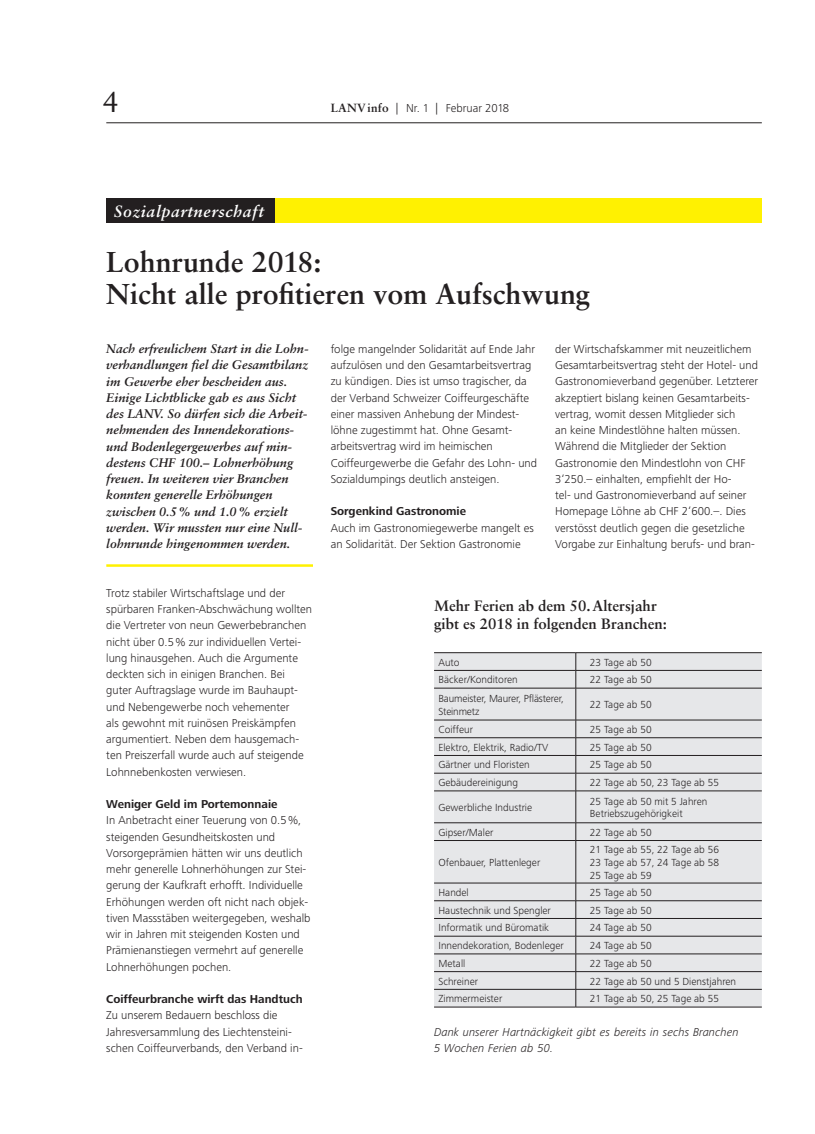
<style>
.page{position:relative;width:815px;height:1134px;background:#fff}
.page>*{position:absolute;margin:0;border:0;box-sizing:border-box;transform-origin:0 0}
.t1{font:700 28.75px/32.5px "Sabon";color:#231f20}
.t2{font:28.75px "Sabon";color:#231f20}
.t3{font:italic 700 16.25px "Sabon";letter-spacing:.04em;color:#fff}
.t4{font:700 15px/18.8px "Sabon";color:#231f20}
.t5{font:italic 700 12.5px/16.2px "Sabon";color:#231f20}
.t6{font:300 11.88px/16.2px "Frutiger Next LT";color:#231f20}
.t7{font:700 11.88px "Frutiger Next LT";color:#231f20}
.t8{font:italic 300 11.88px/16.2px "Frutiger Next LT";color:#231f20}
.t9{font:300 10.62px/12.8px "Frutiger Next LT";color:#231f20}
.s1{font-family:"Sabon";font-weight:700}
</style>
<div class="page">
<hr style="left:106px;top:123px;width:656px;height:1px;background:#231f20">
<hr style="left:106px;top:564px;width:207px;height:3px;background:#fff101">
<div style="left:171px;top:198px;width:591px;height:25px;background:#fff101"></div>
<div style="left:106px;top:198px;width:169px;height:25px;background:#231f20"></div>
<div style="left:434px;top:653px;width:328px;height:354px;background:#e6e7e9"></div>
<hr style="left:434px;top:652px;width:142px;height:1px;background:#231f20">
<hr style="left:576px;top:652px;width:186px;height:1px;background:#231f20">
<hr style="left:434px;top:670px;width:142px;height:1px;background:#231f20">
<hr style="left:576px;top:670px;width:186px;height:1px;background:#231f20">
<svg style="left:576px;top:653px;width:1px;height:35px"></svg>
<hr style="left:434px;top:688px;width:142px;height:1px;background:#231f20">
<hr style="left:576px;top:688px;width:186px;height:1px;background:#231f20">
<hr style="left:576px;top:688px;width:1px;height:32px;background:#231f20">
<hr style="left:434px;top:720px;width:142px;height:1px;background:#231f20">
<hr style="left:576px;top:720px;width:186px;height:1px;background:#231f20">
<hr style="left:434px;top:737px;width:142px;height:1px;background:#231f20">
<hr style="left:576px;top:737px;width:186px;height:1px;background:#231f20">
<hr style="left:434px;top:755px;width:142px;height:1px;background:#231f20">
<hr style="left:576px;top:755px;width:186px;height:1px;background:#231f20">
<hr style="left:434px;top:773px;width:142px;height:1px;background:#231f20">
<hr style="left:576px;top:773px;width:186px;height:1px;background:#231f20">
<svg style="left:576px;top:720px;width:1px;height:71px"></svg>
<hr style="left:434px;top:791px;width:142px;height:1px;background:#231f20">
<hr style="left:576px;top:791px;width:186px;height:1px;background:#231f20">
<hr style="left:576px;top:791px;width:1px;height:32px;background:#231f20">
<hr style="left:434px;top:822px;width:142px;height:1px;background:#231f20">
<hr style="left:576px;top:822px;width:186px;height:1px;background:#231f20">
<svg style="left:576px;top:823px;width:1px;height:17px"></svg>
<hr style="left:434px;top:840px;width:142px;height:1px;background:#231f20">
<hr style="left:576px;top:840px;width:186px;height:1px;background:#231f20">
<hr style="left:576px;top:841px;width:1px;height:42px;background:#231f20">
<hr style="left:434px;top:883px;width:142px;height:1px;background:#231f20">
<hr style="left:576px;top:883px;width:186px;height:1px;background:#231f20">
<hr style="left:434px;top:900px;width:142px;height:1px;background:#231f20">
<hr style="left:576px;top:900px;width:186px;height:1px;background:#231f20">
<hr style="left:434px;top:918px;width:142px;height:1px;background:#231f20">
<hr style="left:576px;top:918px;width:186px;height:1px;background:#231f20">
<hr style="left:434px;top:936px;width:142px;height:1px;background:#231f20">
<hr style="left:576px;top:936px;width:186px;height:1px;background:#231f20">
<hr style="left:434px;top:954px;width:142px;height:1px;background:#231f20">
<hr style="left:576px;top:954px;width:186px;height:1px;background:#231f20">
<hr style="left:434px;top:971px;width:142px;height:1px;background:#231f20">
<hr style="left:576px;top:971px;width:186px;height:1px;background:#231f20">
<hr style="left:434px;top:989px;width:142px;height:1px;background:#231f20">
<hr style="left:576px;top:989px;width:186px;height:1px;background:#231f20">
<svg style="left:576px;top:883px;width:1px;height:124px"></svg>
<hr style="left:434px;top:1007px;width:142px;height:1px;background:#231f20">
<hr style="left:576px;top:1007px;width:186px;height:1px;background:#231f20">
<h1 class="t2" style="left:103px;top:85px;width:17px">4</h1>
<p class="t6" style="left:331px;top:100px;width:180px"><span class="s1">LANV info</span> | Nr. 1 | Februar 2018</p>
<h2 class="t3" style="left:114px;top:201px;width:151px">Sozialpartnerschaft</h2>
<h1 class="t1" style="left:106px;top:245px;width:486px">Lohnrunde 2018:<br>Nicht alle profitieren vom Aufschwung</h1>
<p class="t5" style="left:106px;top:340px;width:204px">Nach erfreulichem Start in die Lohn&shy;verhandlungen fiel die Gesamtbilanz im Gewerbe eher bescheiden aus.<br>Einige Lichtblicke gab es aus Sicht des LANV. So dürfen sich die Arbeit&shy;nehmenden des Innendekorations&shy;und Bodenlegergewerbes auf min&shy;destens CHF 100.– Lohnerhöhung freuen. In weiteren vier Branchen konnten generelle Erhöhungen zwischen 0.5% und 1.0% erzielt werden. Wir mussten nur eine Null&shy;lohnrunde hingenommen werden.</p>
<p class="t6" style="left:106px;top:585px;width:207px">Trotz stabiler Wirtschaftslage und der spürbaren Franken-Abschwächung wollten die Vertreter von neun Gewerbebranchen nicht über 0.5% zur individuellen Vertei&shy;lung hinausgehen. Auch die Argumente deckten sich in einigen Branchen. Bei guter Auftragslage wurde im Bauhaupt&shy;und Nebengewerbe noch vehementer<br>als gewohnt mit ruinösen Preiskämpfen argumentiert. Neben dem hausgemach&shy;ten Preiszerfall wurde auch auf steigende Lohnnebenkosten verwiesen.</p>
<p class="t7" style="left:106px;top:797px;width:173px">Weniger Geld im Portemonnaie</p>
<p class="t6" style="left:106px;top:812px;width:206px">In Anbetracht einer Teuerung von 0.5%, steigenden Gesundheitskosten und Vorsorgeprämien hätten wir uns deutlich mehr generelle Lohnerhöhungen zur Stei&shy;gerung der Kaufkraft erhofft. Individuelle Erhöhungen werden oft nicht nach objek&shy;tiven Massstäben weitergegeben, weshalb wir in Jahren mit steigenden Kosten und Prämienanstiegen vermehrt auf generelle Lohnerhöhungen pochen.</p>
<p class="t7" style="left:106px;top:992px;width:198px">Coiffeurbranche wirft das Handtuch</p>
<p class="t6" style="left:106px;top:1007px;width:198px">Zu unserem Bedauern beschloss die<br>Jahresversammlung des Liechtensteini&shy;schen Coiffeurverbands, den Verband in-</p>
<p class="t6" style="left:331px;top:341px;width:208px">folge mangelnder Solidarität auf Ende Jahr aufzulösen und den Gesamtarbeitsvertrag zu kündigen. Dies ist umso tragischer, da der Verband Schweizer Coiffeurgeschäfte einer massiven Anhebung der Mindest&shy;löhne zugestimmt hat. Ohne Gesamt&shy;arbeitsvertrag wird im heimischen Coiffeurgewerbe die Gefahr des Lohn- und Sozialdumpings deutlich ansteigen.</p>
<p class="t7" style="left:331px;top:505px;width:137px">Sorgenkind Gastronomie</p>
<p class="t6" style="left:331px;top:520px;width:205px">Auch im Gastronomiegewerbe mangelt es an Solidarität. Der Sektion Gastronomie</p>
<p class="t6" style="left:555px;top:341px;width:205px">der Wirtschafskammer mit neuzeitlichem Gesamtarbeitsvertrag steht der Hotel- und Gastronomieverband gegenüber. Letzterer akzeptiert bislang keinen Gesamtarbeits&shy;vertrag, womit dessen Mitglieder sich<br>an keine Mindestlöhne halten müssen.<br>Während die Mitglieder der Sektion Gastronomie den Mindestlohn von CHF 3‘250.– einhalten, empfiehlt der Ho-<br>tel- und Gastronomieverband auf seiner Homepage Löhne ab CHF 2‘600.–. Dies verstösst deutlich gegen die gesetzliche Vorgabe zur Einhaltung berufs- und bran-</p>
<p class="t4" style="left:434px;top:596px;width:234px">Mehr Ferien ab dem 50.Altersjahr gibt es 2018 in folgenden Branchen:</p>
<p class="t9" style="left:438px;top:656px;width:23px">Auto</p>
<p class="t9" style="left:590px;top:656px;width:63px">23 Tage ab 50</p>
<p class="t9" style="left:438px;top:673px;width:81px">Bäcker/Konditoren</p>
<p class="t9" style="left:590px;top:673px;width:63px">22 Tage ab 50</p>
<p class="t9" style="left:438px;top:692px;width:127px">Baumeister, Maurer, Pflästerer,<br>Steinmetz</p>
<p class="t9" style="left:590px;top:698px;width:63px">22 Tage ab 50</p>
<p class="t9" style="left:438px;top:723px;width:36px">Coiffeur</p>
<p class="t9" style="left:590px;top:723px;width:63px">25 Tage ab 50</p>
<p class="t9" style="left:438px;top:741px;width:111px">Elektro, Elektrik, Radio/TV</p>
<p class="t9" style="left:590px;top:741px;width:63px">25 Tage ab 50</p>
<p class="t9" style="left:438px;top:758px;width:93px">Gärtner und Floristen</p>
<p class="t9" style="left:590px;top:758px;width:63px">25 Tage ab 50</p>
<p class="t9" style="left:438px;top:776px;width:81px">Gebäudereinigung</p>
<p class="t9" style="left:590px;top:776px;width:131px">22 Tage ab 50, 23 Tage ab 55</p>
<p class="t9" style="left:438px;top:801px;width:95px">Gewerbliche Industrie</p>
<p class="t9" style="left:590px;top:795px;width:119px">25 Tage ab 50 mit 5 Jahren<br>Betriebszugehörigkeit</p>
<p class="t9" style="left:438px;top:826px;width:56px">Gipser/Maler</p>
<p class="t9" style="left:590px;top:826px;width:63px">22 Tage ab 50</p>
<p class="t9" style="left:438px;top:856px;width:103px">Ofenbauer, Plattenleger</p>
<p class="t9" style="left:590px;top:843px;width:131px;text-align:justify">21 Tage ab 55, 22 Tage ab 56<br>23 Tage ab 57, 24 Tage ab 58<br>25 Tage ab 59</p>
<p class="t9" style="left:438px;top:886px;width:32px">Handel</p>
<p class="t9" style="left:590px;top:886px;width:63px">25 Tage ab 50</p>
<p class="t9" style="left:438px;top:904px;width:114px">Haustechnik und Spengler</p>
<p class="t9" style="left:590px;top:904px;width:63px">25 Tage ab 50</p>
<p class="t9" style="left:438px;top:921px;width:112px">Informatik und Büromatik</p>
<p class="t9" style="left:590px;top:921px;width:63px">24 Tage ab 50</p>
<p class="t9" style="left:438px;top:939px;width:127px">Innendekoration, Bodenleger</p>
<p class="t9" style="left:590px;top:939px;width:63px">24 Tage ab 50</p>
<p class="t9" style="left:438px;top:957px;width:28px">Metall</p>
<p class="t9" style="left:590px;top:957px;width:63px">22 Tage ab 50</p>
<p class="t9" style="left:438px;top:975px;width:41px">Schreiner</p>
<p class="t9" style="left:590px;top:975px;width:148px">22 Tage ab 50 und 5 Dienstjahren</p>
<p class="t9" style="left:438px;top:992px;width:65px">Zimmermeister</p>
<p class="t9" style="left:590px;top:992px;width:131px">21 Tage ab 50, 25 Tage ab 55</p>
<p class="t8" style="left:434px;top:1023px;width:306px">Dank unserer Hartnäckigkeit gibt es bereits in sechs Branchen<br>5 Wochen Ferien ab 50.</p>
</div>
